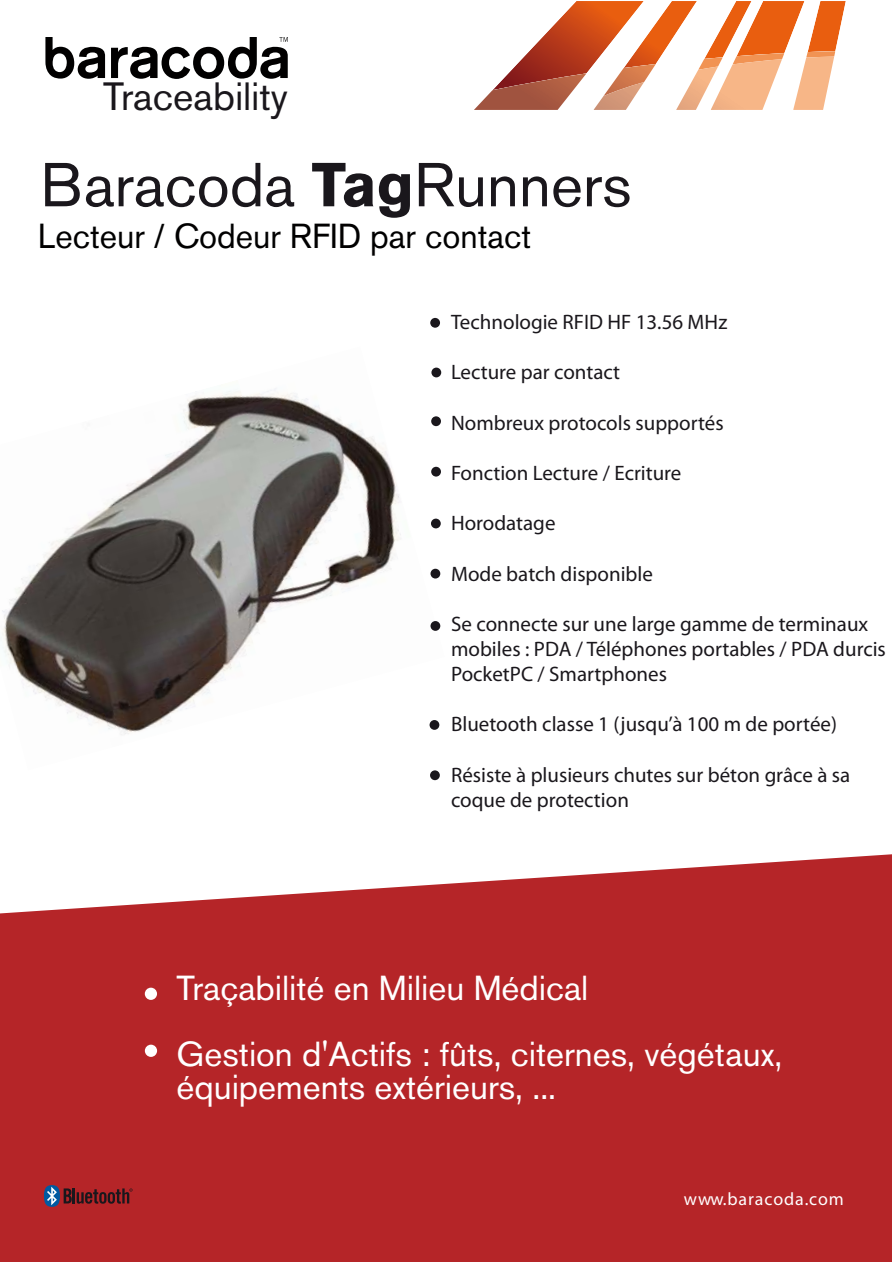
<style>
.page{position:relative;width:893px;height:1263px;background:#fff}
.page>*{position:absolute;margin:0;border:0;box-sizing:border-box;transform-origin:0 0}
.t1{font:61.35px "Akzidenz Grotesk BE";color:#1a171c}
.t2{font:39.15px "Akzidenz Grotesk BE";color:#1a171c}
.t3{font:34.5px/65.8px "Akzidenz Grotesk BE";color:#fff}
.t4{font:34.5px "Akzidenz Grotesk BE";color:#010000}
.t5{font:21px/25.2px "Myriad Pro";color:#1a171c}
.t6{font:300 18px "Akzidenz Grotesk BE";letter-spacing:.05em;color:#fff}
.s1{font-weight:700}
</style>
<div class="page">
<img style="left:0;top:367px;width:442px;height:368px">
<svg style="left:45px;top:37px;width:60px;height:42px"></svg>
<svg style="left:111px;top:37px;width:177px;height:42px"></svg>
<svg style="left:0;top:854px;width:891px;height:408px;background:#ba3538"></svg>
<div style="left:430px;top:318px;width:10px;height:10px;background:#1a171c;border-radius:50%"></div>
<div style="left:431px;top:416px;width:10px;height:10px;background:#1a171c;border-radius:50%"></div>
<div style="left:431px;top:467px;width:10px;height:10px;background:#1a171c;border-radius:50%"></div>
<div style="left:431px;top:519px;width:10px;height:9px;background:#1a171c;border-radius:50%"></div>
<div style="left:429px;top:720px;width:10px;height:10px;background:#1a171c;border-radius:50%"></div>
<div style="left:145px;top:988px;width:12px;height:12px;background:#fff;border-radius:50%"></div>
<div style="left:145px;top:1045px;width:12px;height:12px;background:#fff;border-radius:50%"></div>
<svg style="left:44px;top:1185px;width:89px;height:22px;background:#7a2f3a"></svg>
<svg style="left:474px;top:1px;width:372px;height:109px"></svg>
<div style="left:430px;top:569px;width:10px;height:10px;background:#1a171c;border-radius:50%"></div>
<div style="left:430px;top:621px;width:10px;height:10px;background:#1a171c;border-radius:50%"></div>
<div style="left:431px;top:368px;width:10px;height:9px;background:#1a171c;border-radius:50%"></div>
<div style="left:430px;top:770px;width:10px;height:10px;background:#1a171c;border-radius:50%"></div>
<h2 class="t2" style="left:103px;top:82px;width:186px">Traceability</h2>
<h1 class="t1" style="left:40px;top:163px;width:593px">Baracoda <span class="s1">Tag</span>Runners</h1>
<h3 class="t4" style="left:38px;top:223px;width:494px">Lecteur / Codeur RFID par contact</h3>
<p class="t5" style="left:451px;top:311px;width:278px">Technologie RFID HF 13.56 MHz</p>
<p class="t5" style="left:451px;top:361px;width:171px">Lecture par contact</p>
<p class="t5" style="left:451px;top:412px;width:274px">Nombreux protocols supportés</p>
<p class="t5" style="left:451px;top:462px;width:232px">Fonction Lecture / Ecriture</p>
<p class="t5" style="left:451px;top:512px;width:106px">Horodatage</p>
<p class="t5" style="left:451px;top:563px;width:203px">Mode batch disponible</p>
<p class="t5" style="left:451px;top:613px;width:436px">Se connecte sur une large gamme de terminaux mobiles : PDA / Téléphones portables / PDA durcis<br>PocketPC / Smartphones</p>
<p class="t5" style="left:451px;top:714px;width:387px">Bluetooth classe 1 (jusqu’à 100 m de portée)</p>
<p class="t5" style="left:451px;top:764px;width:401px">Résiste à plusieurs chutes sur béton grâce à sa coque de protection</p>
<h3 class="t3" style="left:177px;top:959px;width:607px">Traçabilité en Milieu Médical<br>Gestion d'Actifs : fûts, citernes, végétaux,</h3>
<h3 class="t3" style="left:177px;top:1058px;width:381px">équipements extérieurs, ...</h3>
<p class="t6" style="left:684px;top:1193px;width:162px">www.baracoda.com</p>
</div>
